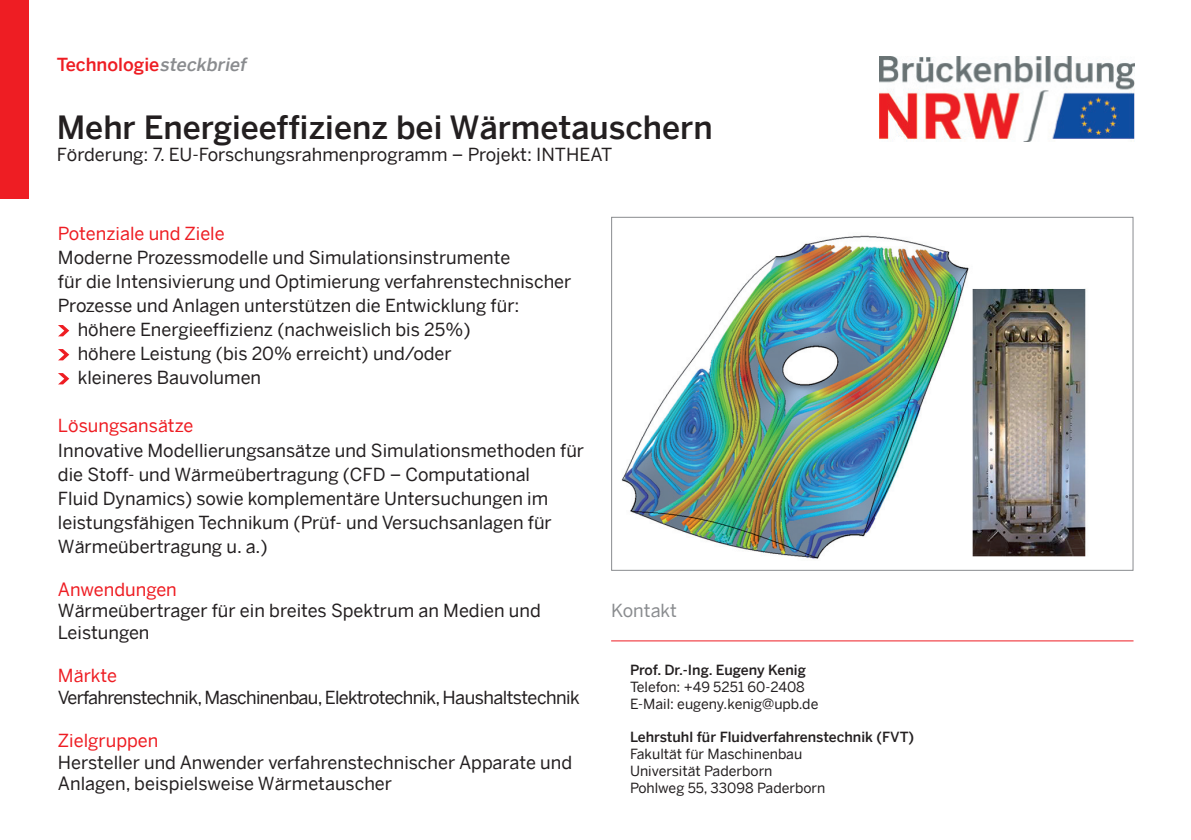
<style>
.page{position:relative;width:1191px;height:840px;background:#fff}
.page>*{position:absolute;margin:0;border:0;box-sizing:border-box;transform-origin:0 0}
.t1{font:500 32px "Benton Sans";color:#231f20}
.t2{font:18px/24px "Benton Sans";color:#231f20}
.t3{font:18px "Benton Sans";letter-spacing:-.04em;color:#231f20}
.t4{font:18px "Benton Sans";color:#ee1d23}
.t5{font:500 18px "Benton Sans";color:#ee1d23}
.t6{font:18px "Benton Sans";color:#8a8c8f}
.t7{font:14px/16.8px "Benton Sans";color:#231f20}
.t8{font:500 14px "Benton Sans";color:#231f20}
.s1{font-style:italic;color:#8a8c8f}
</style>
<div class="page">
<div style="left:0;top:0;width:28px;height:198px;background:#ee1d23"></div>
<img style="left:879px;top:57px;width:255px;height:84px">
<hr style="left:611px;top:640px;width:522px;height:1px;background:#ee1d23">
<svg style="left:58px;top:325px;width:11px;height:11px"></svg>
<svg style="left:58px;top:349px;width:11px;height:11px"></svg>
<svg style="left:58px;top:373px;width:11px;height:11px"></svg>
<img style="left:621px;top:235px;width:465px;height:324px">
<p class="t5" style="left:57px;top:54px;width:194px">Technologie<span class="s1">steckbrief</span></p>
<h1 class="t1" style="left:57px;top:108px;width:657px">Mehr Energieeffizienz bei Wärmetauschern</h1>
<p class="t2" style="left:57px;top:142px;width:557px">Förderung: 7. EU-Forschungsrahmenprogramm – Projekt: INTHEAT</p>
<p class="t4" style="left:58px;top:223px;width:168px">Potenziale und Ziele</p>
<p class="t2" style="left:58px;top:245px;width:454px">Moderne Prozessmodelle und Simulationsinstrumente</p>
<p class="t2" style="left:58px;top:269px;width:515px">für die Intensivierung und Optimierung verfahrenstechnischer</p>
<p class="t2" style="left:58px;top:293px;width:463px">Prozesse und Anlagen unterstützen die Entwicklung für:</p>
<p class="t2" style="left:78px;top:317px;width:394px">höhere Energieeffizienz (nachweislich bis 25%)</p>
<p class="t2" style="left:78px;top:341px;width:375px">höhere Leistung (bis 20% erreicht) und/oder</p>
<p class="t2" style="left:78px;top:365px;width:185px">kleineres Bauvolumen</p>
<p class="t4" style="left:58px;top:415px;width:137px">Lösungsansätze</p>
<p class="t2" style="left:58px;top:437px;width:528px">Innovative Modellierungsansätze und Simulationsmethoden für die Stoff- und Wärmeübertragung (CFD – Computational<br>Fluid Dynamics) sowie komplementäre Untersuchungen im leistungsfähigen Technikum (Prüf- und Versuchsanlagen für Wärmeübertragung u. a.)</p>
<p class="t4" style="left:58px;top:578px;width:120px">Anwendungen</p>
<p class="t2" style="left:58px;top:599px;width:484px;line-height:21.6px">Wärmeübertrager für ein breites Spektrum an Medien und<br>Leistungen</p>
<p class="t4" style="left:58px;top:664px;width:61px">Märkte</p>
<p class="t3" style="left:58px;top:686px;width:523px">Verfahrenstechnik, Maschinenbau, Elektrotechnik, Haushaltstechnik</p>
<p class="t4" style="left:58px;top:729px;width:102px">Zielgruppen</p>
<p class="t2" style="left:58px;top:750px;width:516px;line-height:21.6px">Hersteller und Anwender verfahrenstechnischer Apparate und<br>Anlagen, beispielsweise Wärmetauscher</p>
<p class="t6" style="left:611px;top:599px;width:67px">Kontakt</p>
<p class="t8" style="left:630px;top:661px;width:177px">Prof. Dr.-Ing. Eugeny Kenig</p>
<p class="t7" style="left:630px;top:677px;width:190px">Telefon: +49 5251 60-2408<br>E-Mail: eugeny.kenig@upb.de</p>
<p class="t8" style="left:630px;top:728px;width:286px">Lehrstuhl für Fluidverfahrenstechnik (FVT)</p>
<p class="t7" style="left:630px;top:745px;width:197px">Fakultät für Maschinenbau<br>Universität Paderborn<br>Pohlweg 55, 33098 Paderborn</p>
</div>
